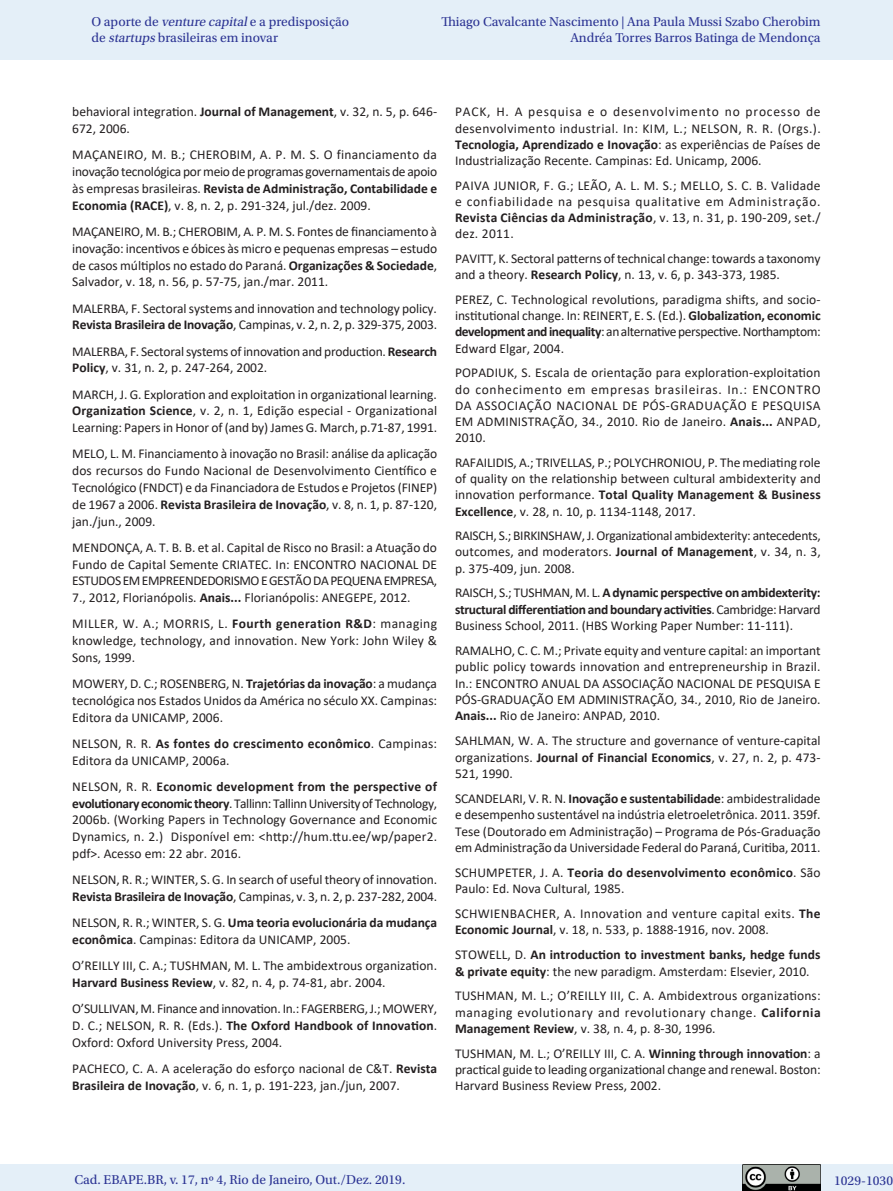
<style>
.page{position:relative;width:893px;height:1191px;background:#fff}
.page>*{position:absolute;margin:0;border:0;box-sizing:border-box;transform-origin:0 0}
.Referencias{font:13.5px/16.8px "Calibri";color:#231f20;text-align:justify}
.t1{font:13.5px/16.5px "Utopia Std";color:#2b3393}
.Referencias-2{font:700 13.5px/16.4px "Calibri";letter-spacing:.01em;color:#231f20}
.Referencias-3{font:13.5px/16.4px "Calibri";letter-spacing:.025em;color:#231f20}
.Referencias-4{font:13.5px/16.8px "Calibri";letter-spacing:-.02em;color:#231f20}
.s1{font-style:italic}
.s2{font-weight:700}
.s3{font-weight:400}
</style>
<div class="page">
<div style="left:0;top:0;width:893px;height:60px;background:#e4eff8"></div>
<div style="left:0;top:1164px;width:893px;height:27px;background:#e4eff8"></div>
<img style="left:743px;top:1164px;width:78px;height:27px">
<p class="t1" style="left:91px;top:13px;width:259px">O aporte de <span class="s1">venture capital</span>e a predisposição de <span class="s1">startups</span> brasileiras em inovar</p>
<p class="t1" style="left:441px;top:13px;width:381px;text-align:right">Thiago Cavalcante Nascimento | Ana Paula Mussi Szabo Cherobim<br>Andréa Torres Barros Batinga de Mendonça</p>
<p class="Referencias" style="left:72px;top:103px;width:366px">behavioral integration. <span class="s2">Journal of Management</span>, v. 32, n. 5, p. 646-<br>672, 2006.</p>
<p class="Referencias" style="left:72px;top:146px;width:366px">MAÇANEIRO, M. B.; CHEROBIM, A. P. M. S. O financiamento da inovação tecnológica por meio de programas governamentais de apoio às empresas brasileiras. <span class="s2">Revista de Administração, Contabilidade e Economia (RACE)</span>, v. 8, n. 2, p. 291-324, jul./dez. 2009.</p>
<p class="Referencias" style="left:72px;top:223px;width:366px">MAÇANEIRO, M. B.; CHEROBIM, A. P. M. S. Fontes de financiamento à inovação: incentivos e óbices às micro e pequenas empresas – estudo de casos múltiplos no estado do Paraná. <span class="s2">Organizações &amp; Sociedade</span>, Salvador, v. 18, n. 56, p. 57-75, jan./mar. 2011.</p>
<p class="Referencias" style="left:72px;top:299px;width:366px">MALERBA, F. Sectoral systems and innovation and technology policy.<br><span class="s2">Revista Brasileira de Inovação</span>, Campinas, v. 2, n. 2, p. 329-375, 2003.</p>
<p class="Referencias-4" style="left:72px;top:342px;width:366px">MALERBA, F. Sectoral systems of innovation and production. <span class="s2">Research<br>Policy</span>, v. 31, n. 2, p. 247-264, 2002.</p>
<p class="Referencias" style="left:72px;top:385px;width:366px">MARCH, J. G. Exploration and exploitation in organizational learning.<br><span class="s2">Organization Science</span>, v. 2, n. 1, Edição especial - Organizational Learning: Papers in Honor of (and by) James G. March, p.71-87, 1991.</p>
<p class="Referencias" style="left:72px;top:445px;width:366px">MELO, L. M. Financiamento à inovação no Brasil: análise da aplicação dos recursos do Fundo Nacional de Desenvolvimento Científico e Tecnológico (FNDCT) e da Financiadora de Estudos e Projetos (FINEP) de 1967 a 2006. <span class="s2">Revista Brasileira de Inovação</span>, v. 8, n. 1, p. 87-120, jan./jun., 2009.</p>
<p class="Referencias" style="left:72px;top:538px;width:366px">MENDONÇA, A. T. B. B. et al. Capital de Risco no Brasil: a Atuação do Fundo de Capital Semente CRIATEC. In: ENCONTRO NACIONAL DE ESTUDOS EM EMPREENDEDORISMO E GESTÃO DA PEQUENA EMPRESA, 7., 2012, Florianópolis. <span class="s2">Anais...</span> Florianópolis: ANEGEPE, 2012.</p>
<p class="Referencias" style="left:72px;top:615px;width:366px">MILLER, W. A.; MORRIS, L. <span class="s2">Fourth generation R&amp;D</span>: managing knowledge, technology, and innovation. New York: John Wiley &amp; Sons, 1999.</p>
<p class="Referencias" style="left:72px;top:675px;width:366px">MOWERY, D. C.; ROSENBERG, N. <span class="s2">Trajetórias da inovação</span>: a mudança tecnológica nos Estados Unidos da América no século XX. Campinas:<br>Editora da UNICAMP, 2006.</p>
<p class="Referencias" style="left:72px;top:734px;width:366px">NELSON, R. R. <span class="s2">As fontes do crescimento econômico</span>. Campinas:<br>Editora da UNICAMP, 2006a.</p>
<p class="Referencias" style="left:72px;top:777px;width:366px">NELSON, R. R. <span class="s2">Economic development from the perspective of evolutionary economic theory</span>. Tallinn: Tallinn University of Technology, 2006b. (Working Papers in Technology Governance and Economic Dynamics, n. 2.) Disponível em: &lt;http://hum.ttu.ee/wp/paper2. pdf&gt;. Acesso em: 22 abr. 2016.</p>
<p class="Referencias" style="left:72px;top:871px;width:366px">NELSON, R. R.; WINTER, S. G. In search of useful theory of innovation.<br><span class="s2">Revista Brasileira de Inovação</span>, Campinas, v. 3, n. 2, p. 237-282, 2004.</p>
<p class="Referencias" style="left:72px;top:914px;width:366px">NELSON, R. R.; WINTER, S. G. <span class="s2">Uma teoria evolucionária da mudança econômica</span>. Campinas: Editora da UNICAMP, 2005.</p>
<p class="Referencias" style="left:72px;top:957px;width:366px">O’REILLY III, C. A.; TUSHMAN, M. L. The ambidextrous organization.<br><span class="s2">Harvard Business Review</span>, v. 82, n. 4, p. 74-81, abr. 2004.</p>
<p class="Referencias" style="left:72px;top:1000px;width:366px">O’SULLIVAN, M. Finance and innovation. In.: FAGERBERG, J.; MOWERY, D. C.; NELSON, R. R. (Eds.). <span class="s2">The Oxford Handbook of Innovation</span>.<br>Oxford: Oxford University Press, 2004.</p>
<p class="Referencias" style="left:72px;top:1059px;width:366px">PACHECO, C. A. A aceleração do esforço nacional de C&amp;T. <span class="s2">Revista<br>Brasileira de Inovação</span>, v. 6, n. 1, p. 191-223, jan./jun, 2007.</p>
<p class="Referencias" style="left:455px;top:104px;width:367px;line-height:16.2px">PACK, H. A pesquisa e o desenvolvimento no processo de desenvolvimento industrial. In: KIM, L.; NELSON, R. R. (Orgs.).<br><span class="s2">Tecnologia, Aprendizado e Inovação</span>: as experiências de Países de Industrialização Recente. Campinas: Ed. Unicamp, 2006.</p>
<p class="Referencias" style="left:455px;top:177px;width:367px;line-height:16.2px">PAIVA JUNIOR, F. G.; LEÃO, A. L. M. S.; MELLO, S. C. B. Validade e confiabilidade na pesquisa qualitative em Administração.<br><span class="s2">Revista Ciências da Administração</span>, v. 13, n. 31, p. 190-209, set./ dez. 2011.</p>
<p class="Referencias" style="left:455px;top:250px;width:367px;line-height:16.2px">PAVITT, K. Sectoral patterns of technical change: towards a taxonomy and a theory. <span class="s2">Research Policy</span>, n. 13, v. 6, p. 343-373, 1985.</p>
<p class="Referencias" style="left:455px;top:291px;width:367px;line-height:16.2px">PEREZ, C. Technological revolutions, paradigma shifts, and socio&shy;institutional change. In: REINERT, E. S. (Ed.). <span class="s2">Globalization, economic development and inequality</span>:an alternative perspective. Northamptom:<br>Edward Elgar, 2004.</p>
<p class="Referencias" style="left:455px;top:364px;width:367px;line-height:16.2px">POPADIUK, S. Escala de orientação para exploration-exploitation do conhecimento em empresas brasileiras. In.: ENCONTRO DA ASSOCIAÇÃO NACIONAL DE PÓS-GRADUAÇÃO E PESQUISA EM ADMINISTRAÇÃO, 34., 2010. Rio de Janeiro. <span class="s2">Anais...</span> ANPAD, 2010.</p>
<p class="Referencias" style="left:455px;top:454px;width:367px;line-height:16.2px">RAFAILIDIS, A.; TRIVELLAS, P.; POLYCHRONIOU, P. The mediating role of quality on the relationship between cultural ambidexterity and innovation performance. <span class="s2">Total Quality Management &amp; Business Excellence</span>, v. 28, n. 10, p. 1134-1148, 2017.</p>
<p class="Referencias" style="left:455px;top:527px;width:367px;line-height:16.2px">RAISCH, S.; BIRKINSHAW, J. Organizational ambidexterity: antecedents, outcomes, and moderators. <span class="s2">Journal of Management</span>, v. 34, n. 3, p. 375-409, jun. 2008.</p>
<p class="Referencias" style="left:455px;top:584px;width:367px;line-height:16.4px">RAISCH, S.; TUSHMAN, M. L. <span class="s2">A dynamic perspective on ambidexterity: structural differentiation and boundary activities</span>. Cambridge: Harvard Business School, 2011. (HBS Working Paper Number: 11-111).</p>
<p class="Referencias" style="left:455px;top:642px;width:367px;line-height:16.4px">RAMALHO, C. C. M.; Private equity and venture capital: an important public policy towards innovation and entrepreneurship in Brazil.<br>In.: ENCONTRO ANUAL DA ASSOCIAÇÃO NACIONAL DE PESQUISA E PÓS-GRADUAÇÃO EM ADMINISTRAÇÃO, 34., 2010, Rio de Janeiro.<br><span class="s2">Anais...</span> Rio de Janeiro: ANPAD, 2010.</p>
<p class="Referencias" style="left:455px;top:732px;width:367px;line-height:16.4px">SAHLMAN, W. A. The structure and governance of venture-capital organizations. <span class="s2">Journal of Financial Economics</span>, v. 27, n. 2, p. 473- 521, 1990.</p>
<p class="Referencias" style="left:455px;top:790px;width:367px;line-height:16.4px">SCANDELARI, V. R. N. <span class="s2">Inovação e sustentabilidade</span>: ambidestralidade e desempenho sustentável na indústria eletroeletrônica. 2011. 359f.<br>Tese (Doutorado em Administração) – Programa de Pós-Graduação em Administração da Universidade Federal do Paraná, Curitiba, 2011.</p>
<p class="Referencias" style="left:455px;top:863px;width:367px;line-height:16.4px">SCHUMPETER, J. A. <span class="s2">Teoria do desenvolvimento econômico</span>. São<br>Paulo: Ed. Nova Cultural, 1985.</p>
<p class="Referencias-3" style="left:455px;top:905px;width:367px">SCHWIENBACHER, A. Innovation and venture capital exits. <span class="s2">The<br>Economic Journal</span>, v. 18, n. 533, p. 1888-1916, nov. 2008.</p>
<p class="Referencias-2" style="left:455px;top:946px;width:367px"><span class="s3">STOWELL, D.</span> An introduction to investment banks, hedge funds &amp; private equity<span class="s3">: the new paradigm. Amsterdam: Elsevier, 2010.</span></p>
<p class="Referencias" style="left:455px;top:987px;width:367px;line-height:16.4px">TUSHMAN, M. L.; O’REILLY III, C. A. Ambidextrous organizations: managing evolutionary and revolutionary change. <span class="s2">California Management Review</span>, v. 38, n. 4, p. 8-30, 1996.</p>
<p class="Referencias" style="left:455px;top:1045px;width:367px;line-height:16.2px">TUSHMAN, M. L.; O’REILLY III, C. A. <span class="s2">Winning through innovation</span>: a practical guide to leading organizational change and renewal. Boston:<br>Harvard Business Review Press, 2002.</p>
<p class="t1" style="left:74px;top:1171px;width:333px">Cad. EBAPE.BR, v. 17, nº 4, Rio de Janeiro, Out./Dez. 2019.</p>
<p class="t1" style="left:834px;top:1172px;width:60px">1029-1030</p>
</div>
